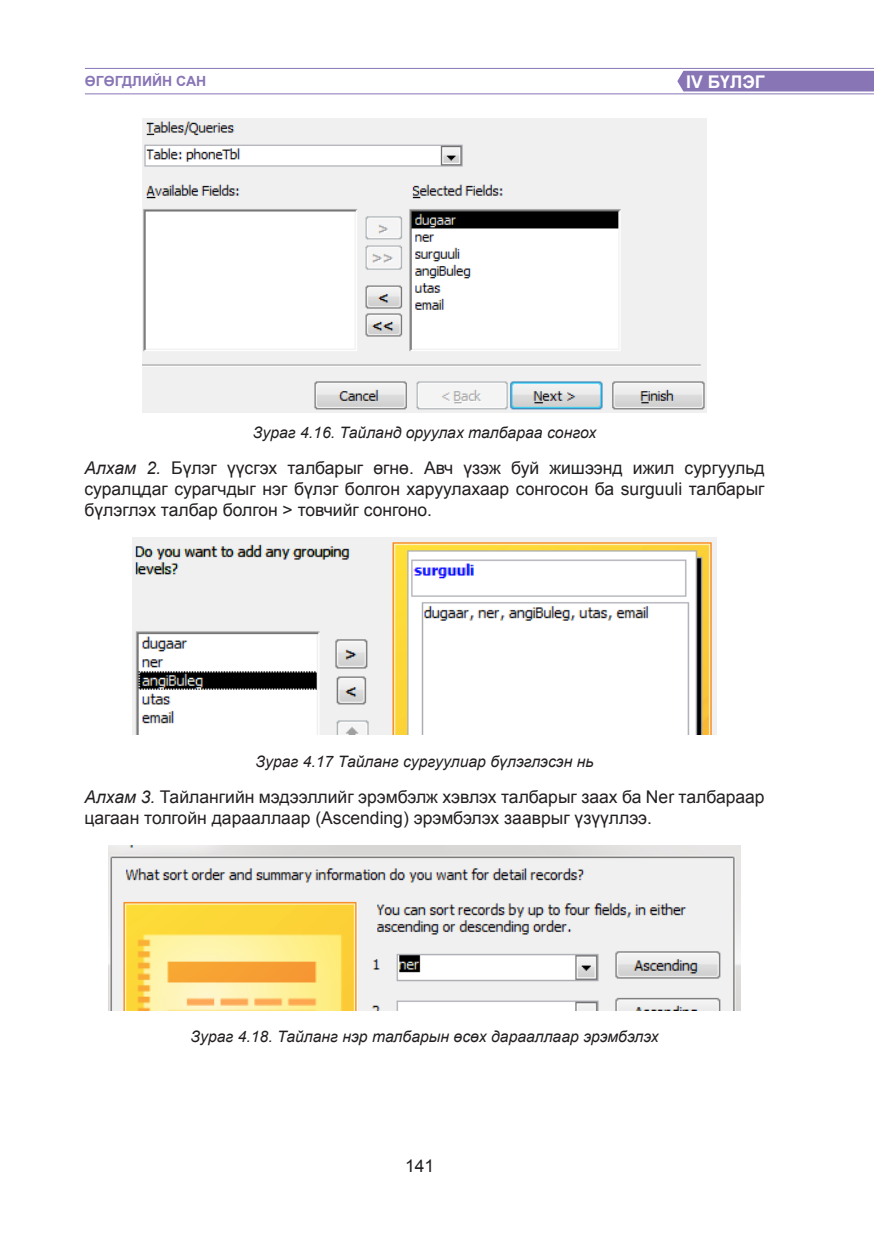
<style>
.page{position:relative;width:874px;height:1241px;background:#fff}
.page>*{position:absolute;margin:0;border:0;box-sizing:border-box;transform-origin:0 0}
.TEXT{font:17.5px/21px "Mogul Arial";color:#231f20;text-align:justify}
.t1{font:700 17.5px "Mogul Arial";color:#fff}
.zurag{font:italic 15.75px "Mogul Arial";color:#231f20}
.t2{font:700 14px "Mogul Arial";color:#8875b5}
.s1{font-style:italic}
</style>
<div class="page">
<hr style="left:85px;top:68px;width:788px;height:1px;background:#8875b5">
<hr style="left:85px;top:93px;width:788px;height:1px;background:#8875b5">
<div style="left:677px;top:71px;width:196px;height:20px;background:#8875b5"></div>
<img style="left:143px;top:118px;width:563px;height:294px">
<img style="left:133px;top:537px;width:583px;height:197px">
<img style="left:109px;top:845px;width:631px;height:164px">
<p class="t2" style="left:85px;top:71px;width:123px">ӨГӨГДЛИЙН САН</p>
<p class="t1" style="left:686px;top:70px;width:80px">IV БҮЛЭГ</p>
<p class="zurag" style="left:253px;top:422px;width:345px">Зураг 4.16. Тайланд оруулах талбараа сонгох</p>
<p class="TEXT" style="left:84px;top:457px;width:681px"><span class="s1">Алхам 2.</span> Бүлэг үүсгэх талбарыг өгнө. Авч үзэж буй жишээнд ижил сургуульд суралцдаг сурагчдыг нэг бүлэг болгон харуулахаар сонгосон ба surguuli талбарыг бүлэглэх талбар болгон &gt; товчийг сонгоно.</p>
<p class="zurag" style="left:255px;top:751px;width:339px">Зураг 4.17 Тайланг сургуулиар бүлэглэсэн нь</p>
<p class="TEXT" style="left:84px;top:786px;width:681px"><span class="s1">Алхам 3.</span> Тайлангийн мэдээллийг эрэмбэлж хэвлэх талбарыг заах ба Ner талбараар цагаан толгойн дарааллаар (Ascending) эрэмбэлэх зааврыг үзүүллээ.</p>
<p class="zurag" style="left:190px;top:1026px;width:469px">Зураг 4.18. Тайланг нэр талбарын өсөх дарааллаар эрэмбэлэх</p>
<p class="TEXT" style="left:405px;top:1155px;width:31px">141</p>
</div>
